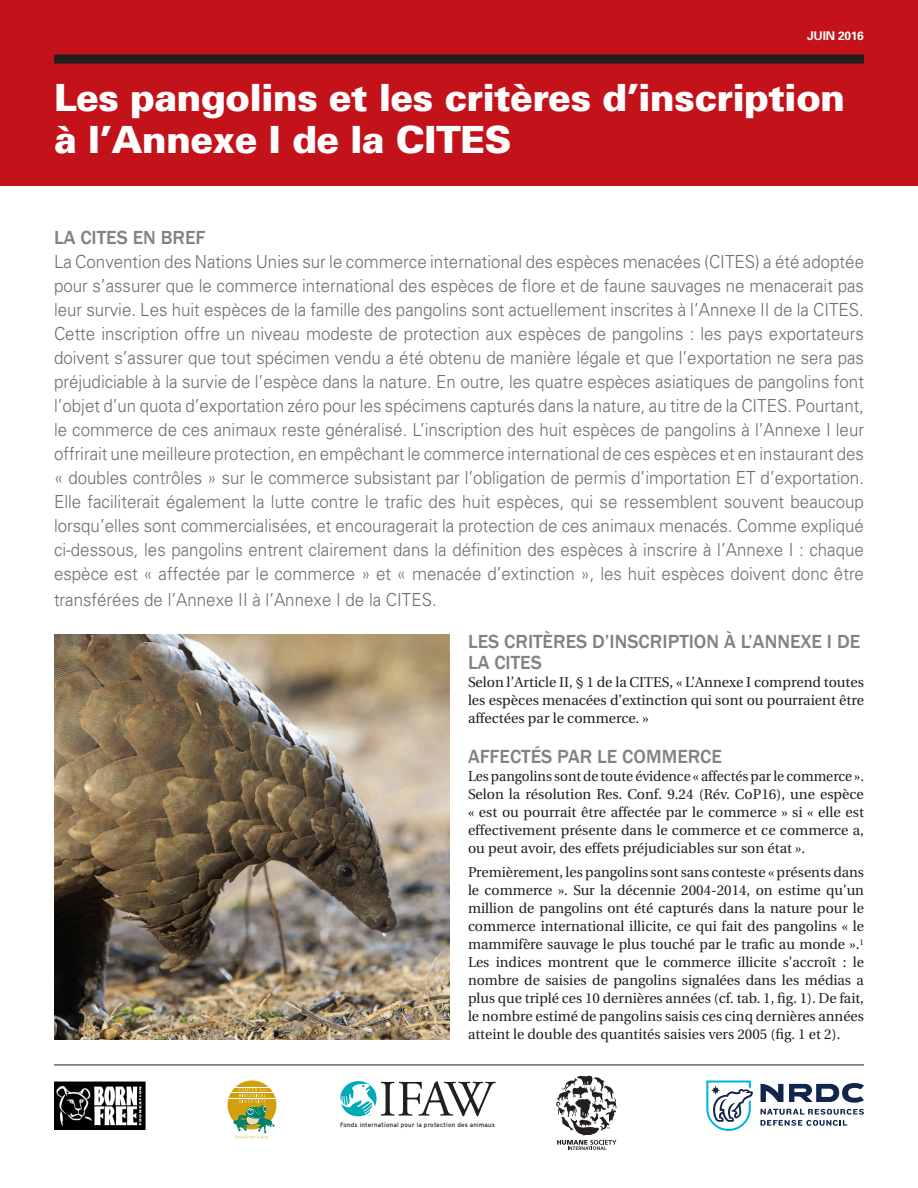
<style>
.page{position:relative;width:918px;height:1188px;background:#fff}
.page>*{position:absolute;margin:0;border:0;box-sizing:border-box;transform-origin:0 0}
.Title_bold{font:900 37.5px/42px "Univers";letter-spacing:-.02em;color:#fff}
.subhead_univers65_10{font:500 19.5px/21px "Franklin Gothic";color:#808285}
.Intro_text{font:300 18px/24.2px "Univers";color:#6c6d70;text-align:justify;scale:.94 1}
.TEXT_utopia_SPACE_AF{font:14.25px/18px "Utopia";color:#231f20;text-align:justify}
.TEXT_utopia_SPACE_AF-2{font:14.25px/18px "Utopia";color:#231f20;text-align:justify;scale:.96 1}
.Title_bold-2{font:700 12px "Univers";letter-spacing:-.02em;color:#fff}
.t1{font:6.3px "Interstate";letter-spacing:.025em;color:#231f20}
</style>
<div class="page">
<svg style="left:761px;top:1109px;width:103px;height:17px"></svg>
<svg style="left:789px;top:1083px;width:75px;height:20px"></svg>
<svg style="left:761px;top:1084px;width:22px;height:18px"></svg>
<svg style="left:706px;top:1081px;width:47px;height:50px"></svg>
<div style="left:0;top:0;width:918px;height:186px;background:#c4121a"></div>
<img style="left:54px;top:635px;width:396px;height:405px">
<div style="left:54px;top:55px;width:810px;height:9px;background:#231f20"></div>
<hr style="left:54px;top:1065px;width:810px;height:1px;background:#231f20">
<img style="left:54px;top:1081px;width:92px;height:49px">
<div style="left:228px;top:1081px;width:48px;height:48px;background:#d49f0c;border-radius:50%"></div>
<svg style="left:233px;top:1088px;width:42px;height:51px"></svg>
<hr style="left:228px;top:1093px;width:48px;height:1px;background:#fff">
<hr style="left:228px;top:1087px;width:48px;height:1px;background:#fff">
<hr style="left:228px;top:1098px;width:48px;height:1px;background:#fff">
<svg style="left:556px;top:1076px;width:61px;height:74px"></svg>
<svg style="left:340px;top:1081px;width:156px;height:36px"></svg>
<p class="Title_bold-2" style="left:807px;top:28px;width:58px">JUIN 2016</p>
<p class="Title_bold" style="left:54px;top:76px;width:793px">Les pangolins et les critères d’inscription à l’Annexe I de la CITES</p>
<p class="subhead_univers65_10" style="left:54px;top:227px;width:153px">LA CITES EN BREF</p>
<p class="Intro_text" style="left:54px;top:249px;width:863px">La Convention des Nations Unies sur le commerce international des espèces menacées (CITES) a été adoptée pour s’assurer que le commerce international des espèces de flore et de faune sauvages ne menacerait pas leur survie. Les huit espèces de la famille des pangolins sont actuellement inscrites à l’Annexe II de la CITES.<br>Cette inscription offre un niveau modeste de protection aux espèces de pangolins : les pays exportateurs doivent s’assurer que tout spécimen vendu a été obtenu de manière légale et que l’exportation ne sera pas préjudiciable à la survie de l’espèce dans la nature. En outre, les quatre espèces asiatiques de pangolins font l’objet d’un quota d’exportation zéro pour les spécimens capturés dans la nature, au titre de la CITES. Pourtant, le commerce de ces animaux reste généralisé. L’inscription des huit espèces de pangolins à l’Annexe I leur offrirait une meilleure protection, en empêchant le commerce international de ces espèces et en instaurant des « doubles contrôles » sur le commerce subsistant par l’obligation de permis d’importation ET d’exportation.<br>Elle faciliterait également la lutte contre le trafic des huit espèces, qui se ressemblent souvent beaucoup lorsqu’elles sont commercialisées, et encouragerait la protection de ces animaux menacés. Comme expliqué ci-dessous, les pangolins entrent clairement dans la définition des espèces à inscrire à l’Annexe I : chaque espèce est « affectée par le commerce » et « menacée d’extinction », les huit espèces doivent donc être transférées de l’Annexe II à l’Annexe I de la CITES.</p>
<p class="subhead_univers65_10" style="left:468px;top:632px;width:394px">LES CRITÈRES D’INSCRIPTION À L’ANNEXE I DE<br>LA CITES</p>
<p class="TEXT_utopia_SPACE_AF" style="left:468px;top:674px;width:398px">Selon l’Article II, § 1 de la CITES, « L’Annexe I comprend toutes les espèces menacées d’extinction qui sont ou pourraient être affectées par le commerce. »</p>
<p class="subhead_univers65_10" style="left:468px;top:746px;width:255px">AFFECTÉS PAR LE COMMERCE</p>
<p class="TEXT_utopia_SPACE_AF-2" style="left:468px;top:767px;width:414px">Les pangolins sont de toute évidence « affectés par le commerce ».<br>Selon la résolution Res. Conf. 9.24 (Rév. CoP16), une espèce « est ou pourrait être affectée par le commerce » si « elle est effectivement présente dans le commerce et ce commerce a, ou peut avoir, des effets préjudiciables sur son état ».</p>
<p class="TEXT_utopia_SPACE_AF" style="left:468px;top:864px;width:398px">Premièrement, les pangolins sont sans conteste « présents dans le commerce ». Sur la décennie 2004-2014, on estime qu’un million de pangolins ont été capturés dans la nature pour le commerce international illicite, ce qui fait des pangolins « le mammifère sauvage le plus touché par le trafic au monde ».<sup>1<br></sup>Les indices montrent que le commerce illicite s’accroît : le nombre de saisies de pangolins signalées dans les médias a plus que triplé ces 10 dernières années (cf. tab. 1, fig. 1). De fait, le nombre estimé de pangolins saisis ces cinq dernières années atteint le double des quantités saisies vers 2005 (fig. 1 et 2).</p>
<p class="t1" style="left:340px;top:1121px;width:157px">Fonds international pour la protection des animaux</p>
</div>
